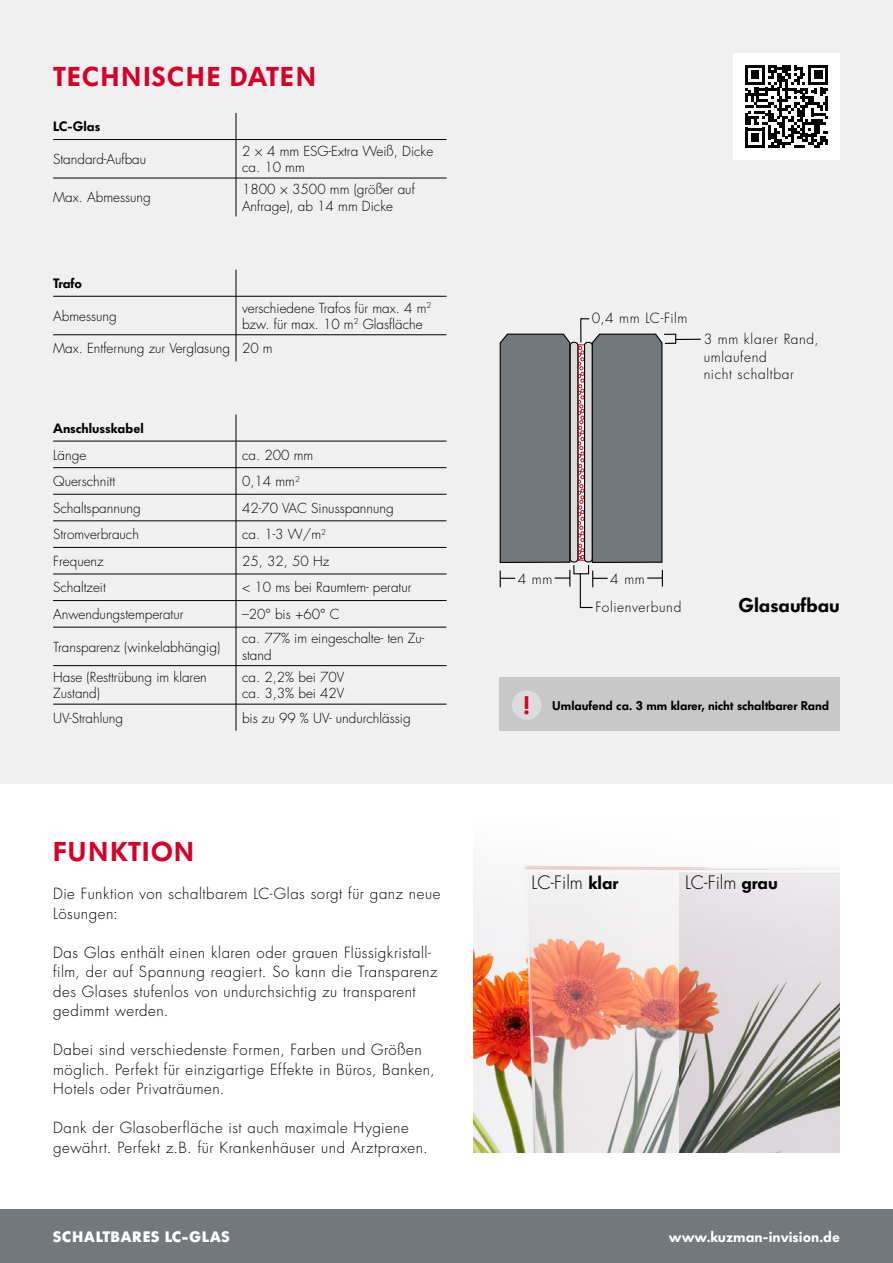
<style>
.page{position:relative;width:893px;height:1263px;background:#fff}
.page>*{position:absolute;margin:0;border:0;box-sizing:border-box;transform-origin:0 0}
.t1{font:600 27px "Futura BQ";letter-spacing:.04em;color:#d50029}
.t2{font:600 19.65px "Futura BQ";color:#000}
.t3{font:300 18px "Futura LT";color:#000}
.t4{font:300 15px/19.5px "Futura LT";letter-spacing:.035em;color:#000}
.t5{font:600 15px "Futura BQ";color:#fff}
.t6{font:700 15px "Futura BQ";letter-spacing:.05em;color:#fff}
.t7{font:300 13.65px/17.7px "Futura LT";letter-spacing:.045em;color:#000}
.t8{font:300 13.5px/16.2px "Futura LT";color:#000}
.t9{font:600 13.5px "Futura BQ";color:#000}
.t10{font:600 12.45px "Futura BQ";color:#000}
.s1{font-family:"Futura LT";font-weight:800;font-size:23.7px;color:#d50029}
.s2{font-family:"Futura BQ";font-weight:600}
</style>
<div class="page">
<div style="left:0;top:0;width:893px;height:784px;background:#f0f0f0"></div>
<svg style="left:236px;top:113px;width:1px;height:26px"></svg>
<hr style="left:53px;top:139px;width:183px;height:1px;background:#000">
<hr style="left:236px;top:139px;width:210px;height:1px;background:#000">
<hr style="left:236px;top:140px;width:1px;height:38px;background:#000">
<hr style="left:53px;top:178px;width:183px;height:1px;background:#000">
<hr style="left:236px;top:178px;width:210px;height:1px;background:#000">
<hr style="left:236px;top:178px;width:1px;height:39px;background:#000">
<svg style="left:236px;top:270px;width:1px;height:26px"></svg>
<hr style="left:53px;top:296px;width:183px;height:1px;background:#000">
<hr style="left:236px;top:296px;width:210px;height:1px;background:#000">
<hr style="left:236px;top:296px;width:1px;height:39px;background:#000">
<hr style="left:53px;top:334px;width:183px;height:1px;background:#000">
<hr style="left:236px;top:334px;width:210px;height:1px;background:#000">
<svg style="left:236px;top:335px;width:1px;height:26px"></svg>
<hr style="left:53px;top:441px;width:183px;height:1px;background:#000">
<hr style="left:236px;top:441px;width:210px;height:1px;background:#000">
<hr style="left:53px;top:467px;width:183px;height:1px;background:#000">
<hr style="left:236px;top:467px;width:210px;height:1px;background:#000">
<hr style="left:53px;top:494px;width:183px;height:1px;background:#000">
<hr style="left:236px;top:494px;width:210px;height:1px;background:#000">
<hr style="left:53px;top:521px;width:183px;height:1px;background:#000">
<hr style="left:236px;top:521px;width:210px;height:1px;background:#000">
<hr style="left:53px;top:547px;width:183px;height:1px;background:#000">
<hr style="left:236px;top:547px;width:210px;height:1px;background:#000">
<hr style="left:53px;top:574px;width:183px;height:1px;background:#000">
<hr style="left:236px;top:574px;width:210px;height:1px;background:#000">
<hr style="left:53px;top:600px;width:183px;height:1px;background:#000">
<hr style="left:236px;top:600px;width:210px;height:1px;background:#000">
<svg style="left:236px;top:414px;width:1px;height:213px"></svg>
<hr style="left:53px;top:627px;width:183px;height:1px;background:#000">
<hr style="left:236px;top:627px;width:210px;height:1px;background:#000">
<hr style="left:236px;top:627px;width:1px;height:38px;background:#000">
<hr style="left:53px;top:665px;width:183px;height:1px;background:#000">
<hr style="left:236px;top:665px;width:210px;height:1px;background:#000">
<hr style="left:236px;top:666px;width:1px;height:38px;background:#000">
<hr style="left:53px;top:704px;width:183px;height:1px;background:#000">
<hr style="left:236px;top:704px;width:210px;height:1px;background:#000">
<svg style="left:236px;top:704px;width:1px;height:27px"></svg>
<div style="left:500px;top:677px;width:340px;height:54px;background:#c8c8c8"></div>
<div style="left:512px;top:690px;width:30px;height:30px;background:#dcdcdc;border-radius:50%"></div>
<hr style="left:580px;top:573px;width:1px;height:35px;background:#000">
<svg style="left:581px;top:607px;width:12px;height:1px"></svg>
<svg style="left:499px;top:318px;width:202px;height:269px"></svg>
<div style="left:0;top:1210px;width:893px;height:53px;background:#73787d"></div>
<img style="left:679px;top:866px;width:161px;height:286px">
<img style="left:473px;top:865px;width:206px;height:287px">
<div style="left:733px;top:53px;width:107px;height:106px;background:#fff"></div>
<svg style="left:745px;top:65px;width:83px;height:83px"></svg>
<h1 class="t1" style="left:53px;top:61px;width:264px">TECHNISCHE DATEN</h1>
<p class="t9" style="left:53px;top:119px;width:49px">LC-Glas</p>
<p class="t8" style="left:53px;top:151px;width:95px">Standard-Aufbau</p>
<p class="t8" style="left:242px;top:143px;width:193px">2 × 4 mm ESG-Extra Weiß, Dicke ca. 10 mm</p>
<p class="t8" style="left:53px;top:190px;width:99px">Max. Abmessung</p>
<p class="t8" style="left:242px;top:182px;width:174px">1800 × 3500 mm (größer auf<br>Anfrage), ab 14 mm Dicke</p>
<p class="t9" style="left:53px;top:275px;width:30px">Trafo</p>
<p class="t8" style="left:53px;top:308px;width:65px">Abmessung</p>
<p class="t8" style="left:242px;top:300px;width:191px">verschiedene Trafos für max. 4 m<sup>2 </sup>bzw. für max. 10 m<sup>2</sup> Glasfläche</p>
<p class="t8" style="left:53px;top:341px;width:221px">Max. Entfernung zur Verglasung 20 m</p>
<p class="t9" style="left:53px;top:420px;width:92px">Anschlusskabel</p>
<p class="t8" style="left:53px;top:447px;width:35px">Länge</p>
<p class="t8" style="left:242px;top:447px;width:73px">ca. 200 mm</p>
<p class="t8" style="left:53px;top:473px;width:64px">Querschnitt</p>
<p class="t8" style="left:242px;top:473px;width:59px">0,14 mm<sup>2</sup></p>
<p class="t8" style="left:53px;top:500px;width:89px">Schaltspannung</p>
<p class="t8" style="left:242px;top:500px;width:153px">42-70 VAC Sinusspannung</p>
<p class="t8" style="left:53px;top:527px;width:87px">Stromverbrauch</p>
<p class="t8" style="left:242px;top:527px;width:86px">ca. 1-3 W/m<sup>2</sup></p>
<p class="t8" style="left:53px;top:553px;width:52px">Frequenz</p>
<p class="t8" style="left:242px;top:553px;width:89px">25, 32, 50 Hz</p>
<p class="t8" style="left:53px;top:580px;width:54px">Schaltzeit</p>
<p class="t8" style="left:242px;top:580px;width:171px">&lt; 10 ms bei Raumtem- peratur</p>
<p class="t8" style="left:53px;top:606px;width:132px">Anwendungstemperatur</p>
<p class="t8" style="left:242px;top:606px;width:99px">–20° bis +60° C</p>
<p class="t8" style="left:53px;top:639px;width:169px">Transparenz (winkelabhängig)</p>
<p class="t8" style="left:242px;top:631px;width:184px">ca. 77% im eingeschalte- ten Zu&shy;stand</p>
<p class="t8" style="left:53px;top:669px;width:155px">Hase (Resttrübung im klaren<br>Zustand)</p>
<p class="t8" style="left:242px;top:669px;width:104px">ca. 2,2% bei 70V ca. 3,3% bei 42V</p>
<p class="t8" style="left:53px;top:710px;width:71px">UV-Strahlung</p>
<p class="t8" style="left:242px;top:710px;width:170px">bis zu 99 % UV- undurchlässig</p>
<h1 class="t1" style="left:53px;top:836px;width:142px">FUNKTION</h1>
<p class="t4" style="left:53px;top:884px;width:389px">Die Funktion von schaltbarem LC-Glas sorgt für ganz neue<br>Lösungen:</p>
<p class="t4" style="left:53px;top:943px;width:386px">Das Glas enthält einen klaren oder grauen Flüssigkristall&shy;film, der auf Spannung reagiert. So kann die Transparenz des Glases stufenlos von undurchsichtig zu transparent gedimmt werden.</p>
<p class="t4" style="left:53px;top:1040px;width:383px">Dabei sind verschiedenste Formen, Farben und Größen möglich. Perfekt für einzigartige Effekte in Büros, Banken,<br>Hotels oder Privaträumen.</p>
<p class="t4" style="left:53px;top:1118px;width:376px">Dank der Glasoberfläche ist auch maximale Hygiene gewährt. Perfekt z.B. für Krankenhäuser und Arztpraxen.</p>
<p class="t7" style="left:592px;top:310px;width:97px">0,4 mm LC-Film</p>
<p class="t7" style="left:704px;top:331px;width:116px">3 mm klarer Rand, umlaufend<br>nicht schaltbar</p>
<p class="t7" style="left:518px;top:570px;width:36px">4 mm</p>
<p class="t7" style="left:596px;top:565px;width:87px;line-height:28.3px;text-indent:15px">4 mm<br>Folienverbund</p>
<h2 class="t2" style="left:738px;top:594px;width:103px">Glasaufbau</h2>
<p class="t10" style="left:523px;top:698px;width:308px"><span class="s1">!</span> Umlaufend ca. 3 mm klarer, nicht schaltbarer Rand</p>
<h3 class="t3" style="left:531px;top:872px;width:89px">LC-Film <span class="s2">klar</span></h3>
<h3 class="t3" style="left:685px;top:872px;width:94px">LC-Film <span class="s2">grau</span></h3>
<p class="t6" style="left:53px;top:1228px;width:178px">SCHALTBARES LC-GLAS</p>
<p class="t5" style="left:669px;top:1228px;width:172px">www.kuzman-invision.de</p>
</div>
